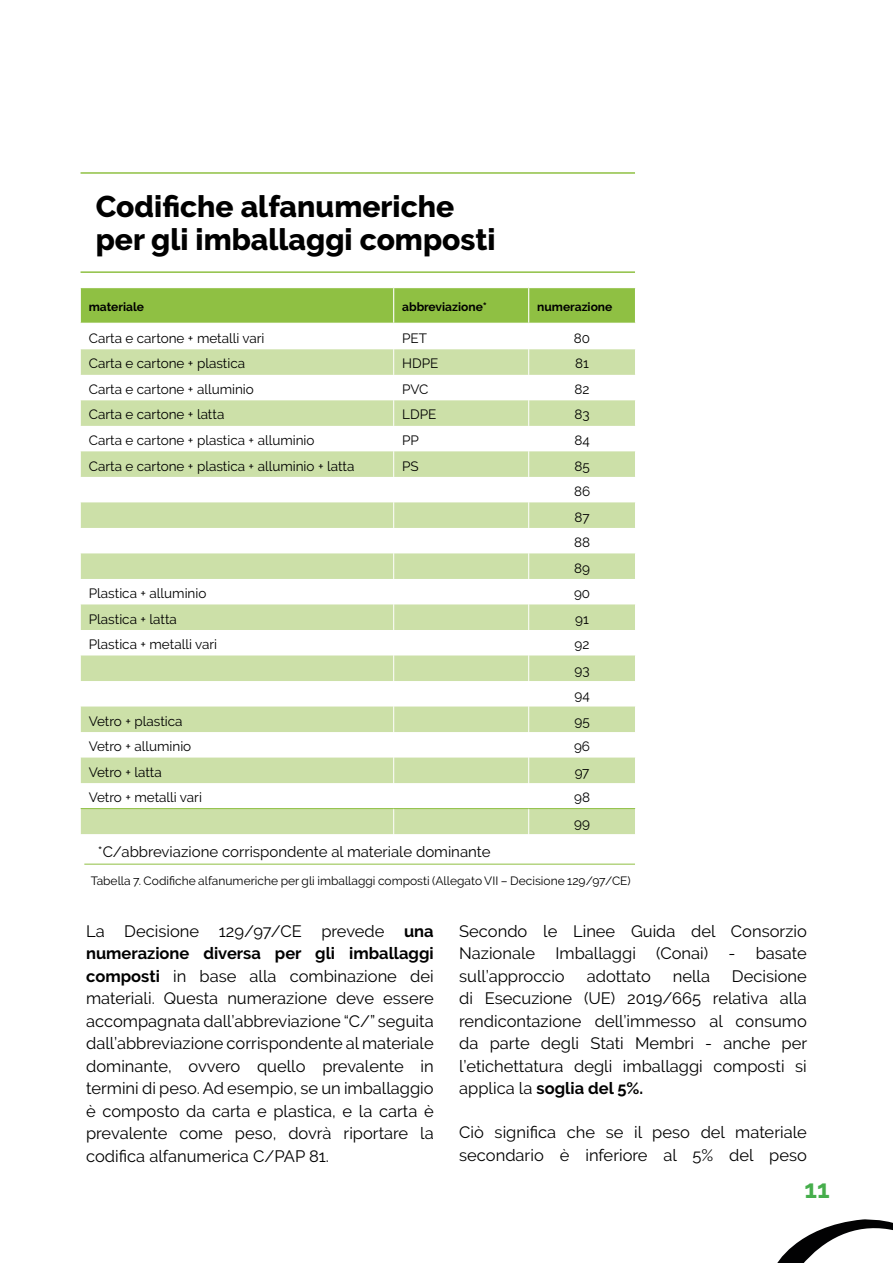
<style>
.page{position:relative;width:893px;height:1263px;background:#fff}
.page>*{position:absolute;margin:0;border:0;box-sizing:border-box;transform-origin:0 0}
.t1{font:800 30px/33px "Raleway";color:#000}
.t2{font:700 25.5px "Raleway";color:#46ae4c}
.t3{font:16.5px/22.5px "Raleway";color:#000;text-align:justify}
.t4{font:15px "Raleway";color:#000}
.t5{font:13.5px/25.5px "Raleway";color:#000;text-align:justify}
.t6{font:12px "Raleway";color:#000}
.t7{font:700 12px "Raleway";color:#000}
.s1{font-weight:700}
</style>
<div class="page">
<svg style="left:777px;top:1219px;width:116px;height:44px"></svg>
<hr style="left:81px;top:172px;width:554px;height:2px;background:#8fc043">
<hr style="left:81px;top:271px;width:554px;height:2px;background:#8fc043">
<svg style="left:80px;top:288px;width:556px;height:546px"></svg>
<hr style="left:84px;top:864px;width:551px;height:1px;background:#8fc043">
<h1 class="t1" style="left:96px;top:191px;width:401px">Codifiche alfanumeriche per gli imballaggi composti</h1>
<p class="t7" style="left:89px;top:300px;width:57px">materiale</p>
<p class="t7" style="left:402px;top:300px;width:86px">abbreviazione*</p>
<p class="t7" style="left:537px;top:300px;width:77px">numerazione</p>
<p class="t5" style="left:89px;top:325px;width:177px">Carta e cartone + metalli vari</p>
<p class="t5" style="left:402px;top:325px;width:26px">PET</p>
<p class="t5" style="left:574px;top:325px;width:18px">80</p>
<p class="t5" style="left:89px;top:351px;width:158px">Carta e cartone + plastica</p>
<p class="t5" style="left:402px;top:351px;width:38px">HDPE</p>
<p class="t5" style="left:575px;top:351px;width:15px">81</p>
<p class="t5" style="left:89px;top:376px;width:167px">Carta e cartone + alluminio</p>
<p class="t5" style="left:402px;top:376px;width:28px">PVC</p>
<p class="t5" style="left:575px;top:376px;width:17px">82</p>
<p class="t5" style="left:89px;top:402px;width:137px">Carta e cartone + latta</p>
<p class="t5" style="left:402px;top:402px;width:36px">LDPE</p>
<p class="t5" style="left:574px;top:402px;width:17px">83</p>
<p class="t5" style="left:89px;top:427px;width:227px">Carta e cartone + plastica + alluminio</p>
<p class="t5" style="left:402px;top:427px;width:18px">PP</p>
<p class="t5" style="left:574px;top:427px;width:17px">84</p>
<p class="t5" style="left:89px;top:453px;width:267px">Carta e cartone + plastica + alluminio + latta</p>
<p class="t5" style="left:402px;top:453px;width:18px">PS</p>
<p class="t5" style="left:574px;top:453px;width:18px">85<br>86<br>87<br>88<br>89</p>
<p class="t5" style="left:89px;top:580px;width:119px">Plastica + alluminio</p>
<p class="t5" style="left:574px;top:580px;width:18px">90</p>
<p class="t5" style="left:89px;top:606px;width:90px">Plastica + latta</p>
<p class="t5" style="left:575px;top:606px;width:15px">91</p>
<p class="t5" style="left:89px;top:632px;width:130px">Plastica + metalli vari</p>
<p class="t5" style="left:574px;top:632px;width:17px">92<br>93<br>94</p>
<p class="t5" style="left:89px;top:708px;width:95px">Vetro + plastica</p>
<p class="t5" style="left:574px;top:708px;width:17px">95</p>
<p class="t5" style="left:89px;top:734px;width:104px">Vetro + alluminio</p>
<p class="t5" style="left:574px;top:734px;width:18px">96</p>
<p class="t5" style="left:89px;top:759px;width:74px">Vetro + latta</p>
<p class="t5" style="left:575px;top:759px;width:16px">97</p>
<p class="t5" style="left:89px;top:785px;width:115px">Vetro + metalli vari</p>
<p class="t5" style="left:574px;top:785px;width:17px">98<br>99</p>
<p class="t4" style="left:98px;top:843px;width:394px">*C/abbreviazione corrispondente al materiale dominante</p>
<p class="t6" style="left:91px;top:874px;width:542px">Tabella 7. Codifiche alfanumeriche per gli imballaggi composti (Allegato VII – Decisione 129/97/CE)</p>
<p class="t3" style="left:86px;top:920px;width:349px">La Decisione 129/97/CE prevede <span class="s1">una numerazione diversa per gli imballaggi composti</span> in base alla combinazione dei materiali. Questa numerazione deve essere accompagnata dall’abbreviazione “C/” seguita dall’abbreviazione corrispondente al materiale dominante, ovvero quello prevalente in termini di peso. Ad esempio, se un imballaggio è composto da carta e plastica, e la carta è prevalente come peso, dovrà riportare la codifica alfanumerica C/PAP 81.</p>
<p class="t3" style="left:459px;top:920px;width:349px">Secondo le Linee Guida del Consorzio Nazionale Imballaggi (Conai) - basate sull’approccio</p>
<p class="t3" style="left:459px;top:965px;width:349px;text-indent:273px">Decisione di Esecuzione (UE) 2019/665 relativa alla rendicontazione dell’immesso al consumo da parte degli Stati Membri - anche per l’etichettatura degli imballaggi composti si applica la <span class="s1">soglia del 5%.</span></p>
<p class="t3" style="left:459px;top:1121px;width:349px">Ciò significa che se il peso del materiale secondario è inferiore al 5% del peso</p>
<p class="t3" style="left:587px;top:965px;width:66px">adottato</p>
<p class="t3" style="left:673px;top:965px;width:39px">nella</p>
<h2 class="t2" style="left:804px;top:1174px;width:27px">11</h2>
</div>
